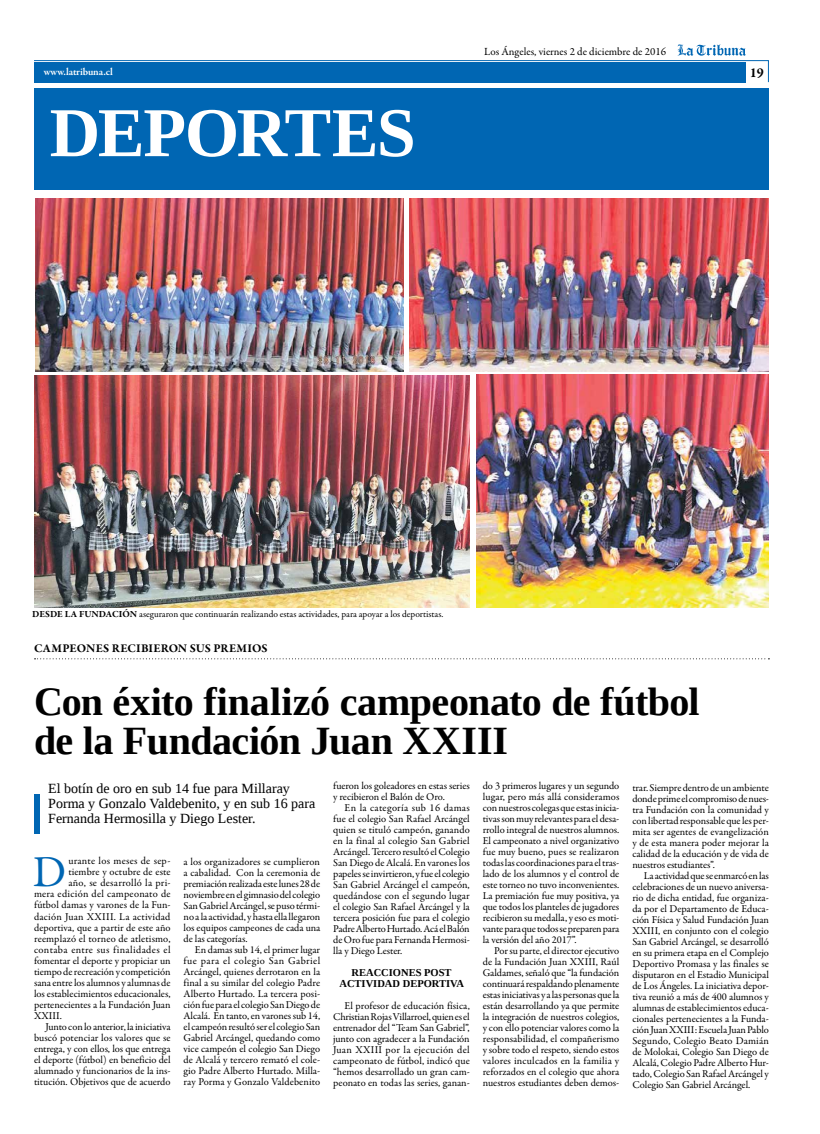
<style>
.page{position:relative;width:820px;height:1134px;background:#fff}
.page>*{position:absolute;margin:0;border:0;box-sizing:border-box;transform-origin:0 0}
.t1{font:700 70px "Liberation Serif";letter-spacing:-.025em;color:#fff}
.t2{font:44.5px "Garamond Premr Pro";color:#0066b3}
.t3{font:700 40px/39px "Liberation Serif";letter-spacing:-.01em;color:#000}
.t4{font:14px/15px "Liberation Serif";color:#000}
.t5{font:700 14px "Garamond Premr Pro";color:#000}
.t6{font:700 12px "Garamond Premr Pro";letter-spacing:.02em;color:#000}
.t7{font:11px "Garamond Premr Pro";color:#000}
.t8{font:10.5px/11px "Garamond Premr Pro";letter-spacing:-.005em;color:#000;text-align:justify}
.t9{font:10.5px "Garamond Premr Pro";letter-spacing:.025em;color:#000}
.t10{font:700 10.5px/11px "Liberation Serif";color:#000;text-align:center}
.t11{font:10.5px "Garamond Premr Pro";letter-spacing:.015em;color:#000}
.t12{font:10.5px "Garamond Premr Pro";letter-spacing:.03em;color:#000}
.t13{font:10.5px "Garamond Premr Pro";letter-spacing:.02em;color:#000}
.t14{font:600 10.5px "Garamond Premr Pro";letter-spacing:-.01em;color:#fff}
.t15{font:700 10px "Garamond Premr Pro";color:#fff}
.t16{font:9.5px "Garamond Premr Pro";color:#000}
.s1{font-weight:700}
</style>
<div class="page">
<svg style="left:34px;top:44px;width:735px;height:39px"></svg>
<div style="left:34px;top:62px;width:711px;height:20px;background:#0066b3"></div>
<div style="left:34px;top:88px;width:734px;height:102px;background:#0066b3"></div>
<svg style="left:35px;top:658px;width:734px;height:1px"></svg>
<div style="left:34px;top:794px;width:6px;height:40px;background:#0066b3"></div>
<img style="left:476px;top:375px;width:292px;height:232px">
<img style="left:410px;top:198px;width:358px;height:174px">
<img style="left:35px;top:198px;width:368px;height:174px">
<img style="left:34px;top:375px;width:435px;height:232px">
<p class="t7" style="left:484px;top:45px;width:183px">Los Ángeles, viernes 2 de diciembre de 2016</p>
<p class="t15" style="left:40px;top:65px;width:70px">www.latribuna.cl</p>
<h3 class="t5" style="left:749px;top:64px;width:16px">19</h3>
<p class="t14" style="left:44px;top:65px;width:71px">www.latribuna.cl</p>
<h1 class="t1" style="left:50px;top:86px;width:367px">DEPORTES</h1>
<p class="t16" style="left:32px;top:608px;width:412px"><span class="s1">DESDE LA FUNDACI ÓN</span> aseguraron que continuarán realizando estas actividades, para apoyar a los deportistas.</p>
<p class="t6" style="left:34px;top:641px;width:235px">CAMPEONES RECIBIERON SUS PREMIOS</p>
<h3 class="t3" style="left:34px;top:681px;width:667px">Con éxito finalizó campeonato de fútbol de la Fundación Juan XXIII</h3>
<p class="t8" style="left:333px;top:780px;width:138px">fueron los goleadores en estas series y recibieron el Balón de Oro.</p>
<p class="t8" style="left:333px;top:803px;width:138px;text-indent:11px">En la categoría sub 16 damas fue el colegio San Rafael Arcángel quien se tituló campeón, ganando en la final al colegio San Gabriel Arcángel. Tercero resultó el Colegio San Diego de Alcalá. En varones los papeles se invirtieron, y fue el colegio San Gabriel Arcángel el campeón, quedándose con el segundo lugar el colegio San Rafael Arcángel y la tercera posición fue para el colegio Padre Alberto Hurtado. Acá el Balón de Oro fue para Fernanda Hermosi&shy;lla y Diego Lester.</p>
<p class="t10" style="left:339px;top:967px;width:126px">REACCIONES POST<br>ACTIVIDAD DEPORTIVA</p>
<p class="t8" style="left:333px;top:1001px;width:138px;text-indent:11px">El profesor de educación física, Christian Rojas Villarroel, quien es el entrenador del “Team San Gabriel”, junto con agradecer a la Fundación Juan XXIII por la ejecución del campeonato de fútbol, indicó que “hemos desarrollado un gran cam&shy;peonato en todas las series, ganan-</p>
<p class="t8" style="left:482px;top:780px;width:138px">do 3 primeros lugares y un segundo lugar, pero más allá consideramos con nuestros colegas que estas inicia&shy;tivas son muy relevantes para el desa&shy;rrollo integral de nuestros alumnos.<br>El campeonato a nivel organizativo fue muy bueno, pues se realizaron todas las coordinaciones para el tras&shy;lado de los alumnos y el control de este torneo no tuvo inconvenientes.<br>La premiación fue muy positiva, ya que todos los planteles de jugadores recibieron su medalla, y eso es moti&shy;vante para que todos se preparen para la versión del año 2017”.</p>
<p class="t8" style="left:482px;top:946px;width:138px;text-indent:11px">Por su parte, el director ejecutivo de la Fundación Juan XXIII, Raúl Galdames, señaló que “la fundación continuará respaldando plenamente estas iniciativas y a las personas que la están desarrollando ya que permite la integración de nuestros colegios, y con ello potenciar valores como la responsabilidad, el compañerismo y sobre todo el respeto, siendo estos valores inculcados en la familia y reforzados en el colegio que ahora nuestros estudiantes deben demos-</p>
<h3 class="t4" style="left:48px;top:780px;width:268px">El botín de oro en sub 14 fue para Millaray<br>Porma y Gonzalo Valdebenito, y en sub 16 para<br>Fernanda Hermosilla y Diego Lester.</h3>
<p class="t8" style="left:632px;top:782px;width:138px">trar. Siempre dentro de un ambiente donde prime el compromiso de nues&shy;tra Fundación con la comunidad y con libertad responsable que les per&shy;mita ser agentes de evangelización y de esta manera poder mejorar la calidad de la educación y de vida de nuestros estudiantes”.</p>
<p class="t8" style="left:632px;top:870px;width:138px;text-indent:11px">La actividad que se enmarcó en las celebraciones de un nuevo aniversa&shy;rio de dicha entidad, fue organiza&shy;da por el Departamento de Educa&shy;ción Física y Salud Fundación Juan XXIII, en conjunto con el colegio San Gabriel Arcángel, se desarrolló en su primera etapa en el Complejo Deportivo Promasa y las finales se disputaron en el Estadio Municipal de Los Ángeles. La iniciativa depor&shy;tiva reunió a más de 400 alumnos y alumnas de establecimientos educa&shy;cionales pertenecientes a la Funda&shy;ción Juan XXIII: Escuela Juan Pablo Segundo, Colegio Beato Damián de Molokai, Colegio San Diego de Alcalá, Colegio Padre Alberto Hur&shy;tado, Colegio San Rafael Arcángel y Colegio San Gabriel Arcángel.</p>
<h2 class="t2" style="left:33px;top:846px;width:35px">D</h2>
<p class="t9" style="left:68px;top:855px;width:104px">urante los meses de sep-</p>
<p class="t8" style="left:183px;top:856px;width:138px">a los organizadores se cumplieron a cabalidad. Con la ceremonia de premiación realizada este lunes 28 de noviembre en el gimnasio del colegio San Gabriel Arcángel, se puso térmi&shy;no a la actividad, y hasta ella llegaron los equipos campeones de cada una de las categorías.</p>
<p class="t8" style="left:183px;top:944px;width:138px;text-indent:11px">En damas sub 14, el primer lugar fue para el colegio San Gabriel Arcángel, quienes derrotaron en la final a su similar del colegio Padre Alberto Hurtado. La tercera posi&shy;ción fue para el colegio San Diego de Alcalá. En tanto, en varones sub 14, el campeón resultó ser el colegio San Gabriel Arcángel, quedando como vice campeón el colegio San Diego de Alcalá y tercero remató el cole&shy;gio Padre Alberto Hurtado. Milla&shy;ray Porma y Gonzalo Valdebenito</p>
<p class="t8" style="left:68px;top:867px;width:104px">tiembre y octubre de este</p>
<p class="t9" style="left:68px;top:877px;width:104px">año, se desarrolló la pri-</p>
<p class="t13" style="left:34px;top:888px;width:138px">mera edición del campeonato de</p>
<p class="t8" style="left:34px;top:900px;width:138px">fútbol damas y varones de la Fun-</p>
<p class="t9" style="left:34px;top:910px;width:138px">dación Juan XXIII. La actividad</p>
<p class="t8" style="left:34px;top:922px;width:138px">deportiva, que a partir de este año</p>
<p class="t11" style="left:34px;top:932px;width:138px">reemplazó el torneo de atletismo,</p>
<p class="t12" style="left:34px;top:943px;width:138px">contaba entre sus finalidades el</p>
<p class="t8" style="left:34px;top:955px;width:138px">fomentar el deporte y propiciar un</p>
<p class="t8" style="left:34px;top:966px;width:138px">tiempo de recreación y competición</p>
<p class="t8" style="left:34px;top:977px;width:138px">sana entre los alumnos y alumnas de</p>
<p class="t8" style="left:34px;top:988px;width:138px">los establecimientos educacionales,</p>
<p class="t8" style="left:34px;top:999px;width:138px">pertenecientes a la Fundación Juan</p>
<p class="t8" style="left:34px;top:1010px;width:29px">XXIII.</p>
<p class="t8" style="left:45px;top:1021px;width:127px">Junto con lo anterior, la iniciativa</p>
<p class="t8" style="left:34px;top:1032px;width:138px">buscó potenciar los valores que se</p>
<p class="t8" style="left:34px;top:1043px;width:138px">entrega, y con ellos, los que entrega</p>
<p class="t8" style="left:34px;top:1054px;width:138px">el deporte (fútbol) en beneficio del</p>
<p class="t8" style="left:34px;top:1065px;width:138px">alumnado y funcionarios de la ins-</p>
<p class="t8" style="left:34px;top:1076px;width:138px">titución. Objetivos que de acuerdo</p>
</div>
